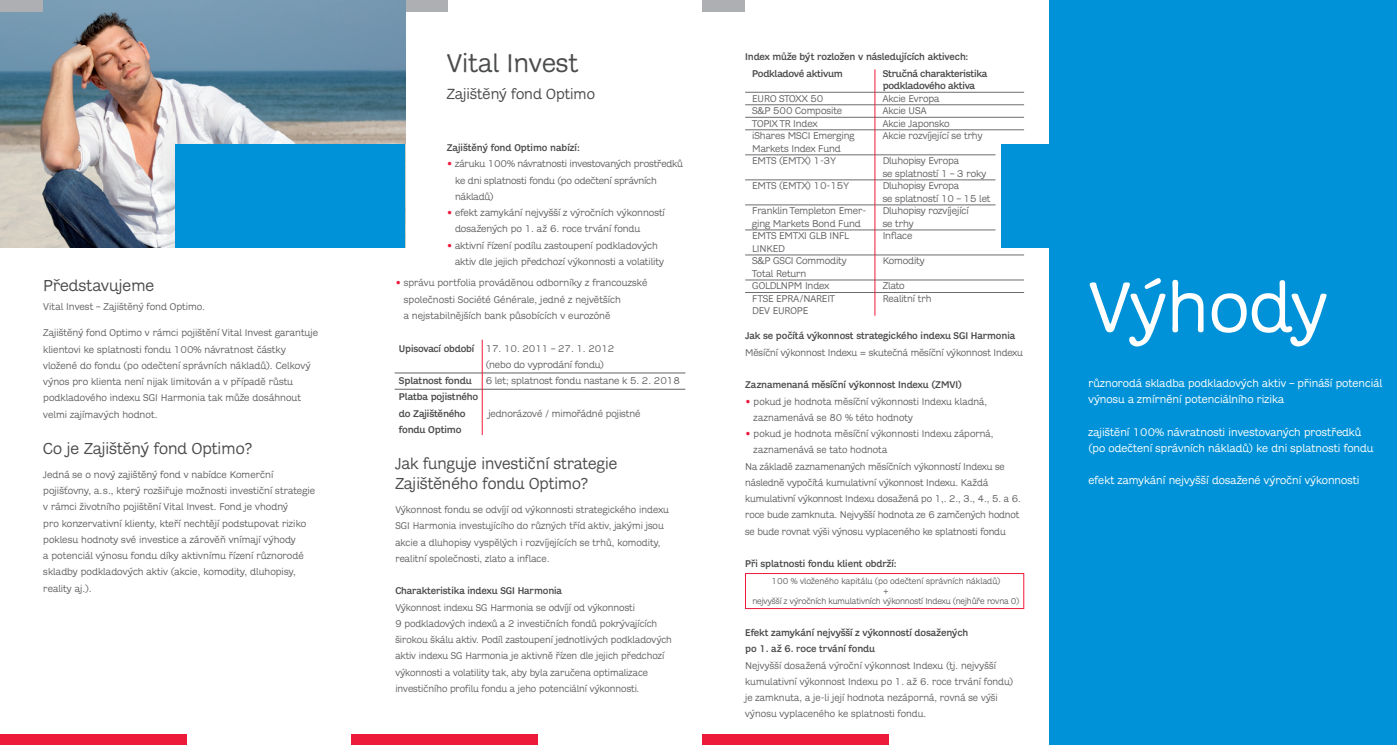
<style>
.page{position:relative;width:1397px;height:745px;background:#fff}
.page>*{position:absolute;margin:0;border:0;box-sizing:border-box;transform-origin:0 0}
.t1{font:72.5px "Adesso CE";color:#fff}
.t2{font:26.25px "Adesso CE";color:#4b4c4d}
.t3{font:16.25px/20px "Adesso CE";color:#4b4c4d}
.t4{font:15px "Adesso CE";color:#4b4c4d}
.t5{font:11.25px/16.2px "Adesso CE";color:#fff}
.t6{font:10px/16.2px "Adesso CE";letter-spacing:-.005em;color:#636366}
.t7{font:500 10px/16.2px "Adesso CE";letter-spacing:-.01em;color:#4b4c4d}
.t8{font:8.75px/10px "Adesso CE";letter-spacing:-.02em;color:#636366;text-align:center}
.s1{color:#ed1a3a}
.s2{font-weight:500;color:#4b4c4d}
</style>
<div class="page">
<div style="left:405px;top:0;width:42px;height:12px;background:#aeafb3"></div>
<img style="left:0;top:0;width:405px;height:248px">
<div style="left:175px;top:145px;width:230px;height:103px;background:#0092d8"></div>
<div style="left:0;top:733px;width:187px;height:11px;background:#ed1a3a"></div>
<div style="left:351px;top:733px;width:187px;height:11px;background:#ed1a3a"></div>
<div style="left:702px;top:733px;width:186px;height:11px;background:#ed1a3a"></div>
<div style="left:0;top:0;width:43px;height:12px;background:#aeafb3"></div>
<div style="left:702px;top:0;width:42px;height:12px;background:#aeafb3"></div>
<div style="left:1049px;top:0;width:347px;height:744px;background:#0092d8"></div>
<hr style="left:394px;top:372px;width:291px;height:1px;background:#636366">
<hr style="left:394px;top:388px;width:291px;height:1px;background:#636366">
<hr style="left:482px;top:339px;width:1px;height:96px;background:#ed1a3a">
<div style="left:745px;top:573px;width:278px;height:35px;border:1px solid #ed1a3a"></div>
<hr style="left:745px;top:92px;width:278px;height:1px;background:#6c6d70">
<hr style="left:745px;top:104px;width:278px;height:1px;background:#6c6d70">
<hr style="left:745px;top:117px;width:278px;height:1px;background:#6c6d70">
<hr style="left:745px;top:129px;width:278px;height:1px;background:#6c6d70">
<hr style="left:745px;top:154px;width:250px;height:1px;background:#6c6d70">
<hr style="left:745px;top:179px;width:250px;height:1px;background:#6c6d70">
<hr style="left:745px;top:204px;width:250px;height:1px;background:#6c6d70">
<hr style="left:745px;top:229px;width:250px;height:1px;background:#6c6d70">
<hr style="left:745px;top:254px;width:278px;height:1px;background:#6c6d70">
<hr style="left:745px;top:279px;width:278px;height:1px;background:#6c6d70">
<hr style="left:745px;top:292px;width:278px;height:1px;background:#6c6d70">
<hr style="left:874px;top:69px;width:1px;height:246px;background:#ed1a3a">
<div style="left:1001px;top:145px;width:68px;height:103px;background:#0092d8"></div>
<h3 class="t3" style="left:43px;top:277px;width:113px">Představujeme</h3>
<p class="t6" style="left:43px;top:299px;width:163px">Vital Invest – Zajištěný fond Optimo.</p>
<p class="t6" style="left:43px;top:325px;width:276px">Zajištěný fond Optimo v rámci pojištění Vital Invest garantuje klientovi ke splatnosti fondu 100% návratnost částky vložené do fondu (po odečtení správních nákladů). Celkový výnos pro klienta není nijak limitován a v případě růstu podkladového indexu SGI Harmonia tak může dosáhnout velmi zajímavých hodnot.</p>
<h3 class="t3" style="left:43px;top:439px;width:210px">Co je Zajištěný fond Optimo?</h3>
<p class="t6" style="left:43px;top:467px;width:273px">Jedná se o nový zajištěný fond v nabídce Komerční pojišťovny, a.s., který rozšiřuje možnosti investiční strategie v rámci životního pojištění Vital Invest. Fond je vhodný<br>pro konzervativní klienty, kteří nechtějí podstupovat riziko poklesu hodnoty své investice a zárověň vnímají výhody<br>a potenciál výnosu fondu díky aktivnímu řízení různorodé skladby podkladových aktiv (akcie, komodity, dluhopisy, reality aj.).</p>
<h2 class="t2" style="left:446px;top:54px;width:133px">Vital Invest</h2>
<h3 class="t4" style="left:446px;top:88px;width:150px">Zajištěný fond Optimo</h3>
<p class="t7" style="left:446px;top:140px;width:135px">Zajištěný fond Optimo nabízí:</p>
<p class="t6" style="left:455px;top:157px;width:229px;text-indent:-8px"><span class="s1">•</span> záruku 100% návratnosti investovaných prostředků ke dni splatnosti fondu (po odečtení správních nákladů)</p>
<p class="t6" style="left:455px;top:205px;width:211px;text-indent:-8px"><span class="s1">•</span> efekt zamykání nejvyšší z výročních výkonností dosažených po 1. až 6. roce trvání fondu</p>
<p class="t6" style="left:455px;top:238px;width:210px;text-indent:-8px"><span class="s1">•</span> aktivní řízení podílu zastoupení podkladových aktiv dle jejich předchozí výkonnosti a volatility</p>
<p class="t6" style="left:404px;top:276px;width:245px;text-indent:-8px"><span class="s1">•</span> správu portfolia prováděnou odborníky z francouzské společnosti Société Générale, jedné z největších<br>a nejstabilnějších bank působících v eurozóně</p>
<p class="t6" style="left:485px;top:341px;width:130px;text-indent:-87px"><span class="s2">Upisovací období</span> 17. 10. 2011 – 27. 1. 2012 (nebo do vyprodání fondu)</p>
<p class="t7" style="left:399px;top:373px;width:74px">Splatnost fondu</p>
<p class="t6" style="left:485px;top:373px;width:196px">6 let; splatnost fondu nastane k 5. 2. 2018</p>
<p class="t7" style="left:399px;top:389px;width:81px">Platba pojistného do Zajištěného</p>
<p class="t6" style="left:488px;top:406px;width:154px">jednorázové / mimořádné pojistné</p>
<p class="t7" style="left:399px;top:422px;width:64px">fondu Optimo</p>
<h3 class="t3" style="left:395px;top:455px;width:223px">Jak funguje investiční strategie<br>Zajištěného fondu Optimo?</h3>
<p class="t6" style="left:395px;top:502px;width:275px">Výkonnost fondu se odvíjí od výkonnosti strategického indexu SGI Harmonia investujícího do různých tříd aktiv, jakými jsou akcie a dluhopisy vyspělých i rozvíjejících se trhů, komodity, realitní společnosti, zlato a inflace.</p>
<p class="t7" style="left:395px;top:583px;width:168px">Charakteristika indexu SGI Harmonia</p>
<p class="t6" style="left:395px;top:599px;width:278px">Výkonnost indexu SG Harmonia se odvíjí od výkonnosti<br>9 podkladových indexů a 2 investičních fondů pokrývajících širokou škálu aktiv. Podíl zastoupení jednotlivých podkladových aktiv indexu SG Harmonia je aktivně řízen dle jejich předchozí výkonnosti a volatility tak, aby byla zaručena optimalizace investičního profilu fondu a jeho potenciální výkonnosti.</p>
<p class="t7" style="left:752px;top:50px;width:218px;text-indent:-7px">Index může být rozložen v následujících aktivech:<br>Podkladové aktivum</p>
<p class="t7" style="left:882px;top:68px;width:106px;line-height:12.5px">Stručná charakteristika podkladového aktiva</p>
<p class="t6" style="left:752px;top:91px;width:73px">EURO STOXX 50</p>
<p class="t6" style="left:882px;top:91px;width:58px">Akcie Evropa</p>
<p class="t6" style="left:752px;top:104px;width:91px">S&amp;P 500 Composite</p>
<p class="t6" style="left:882px;top:104px;width:45px">Akcie USA</p>
<p class="t6" style="left:752px;top:116px;width:67px">TOPIX TR Index</p>
<p class="t6" style="left:882px;top:116px;width:68px">Akcie Japonsko</p>
<p class="t6" style="left:752px;top:129px;width:104px">iShares MSCI Emerging</p>
<p class="t6" style="left:882px;top:129px;width:101px">Akcie rozvíjející se trhy</p>
<p class="t6" style="left:752px;top:143px;width:90px;line-height:12.5px">Markets Index Fund<br>EMTS (EMTX) 1-3Y</p>
<p class="t6" style="left:882px;top:155px;width:105px;line-height:12.5px">Dluhopisy Evropa<br>se splatností 1 – 3 roky</p>
<p class="t6" style="left:752px;top:179px;width:98px">EMTS (EMTX) 10-15Y</p>
<p class="t6" style="left:882px;top:180px;width:109px;line-height:12.5px">Dluhopisy Evropa<br>se splatností 10 – 15 let</p>
<p class="t6" style="left:752px;top:204px;width:115px">Franklin Templeton Emer-</p>
<p class="t6" style="left:882px;top:204px;width:88px">Dluhopisy rozvíjející</p>
<p class="t6" style="left:752px;top:216px;width:110px">ging Markets Bond Fund</p>
<p class="t6" style="left:882px;top:216px;width:33px">se trhy</p>
<p class="t6" style="left:752px;top:229px;width:98px">EMTS EMTXI GLB INFL</p>
<p class="t6" style="left:882px;top:229px;width:31px">Inflace</p>
<p class="t6" style="left:752px;top:243px;width:96px;line-height:12.5px">LINKED<br>S&amp;P GSCI Commodity</p>
<p class="t6" style="left:882px;top:254px;width:44px">Komodity</p>
<p class="t6" style="left:752px;top:268px;width:78px;line-height:12.5px">Total Return<br>GOLDLNPM Index</p>
<p class="t6" style="left:882px;top:279px;width:24px">Zlato</p>
<p class="t6" style="left:752px;top:291px;width:84px">FTSE EPRA/NAREIT</p>
<p class="t6" style="left:882px;top:291px;width:50px">Realitní trh</p>
<p class="t6" style="left:752px;top:304px;width:57px">DEV EUROPE</p>
<p class="t7" style="left:745px;top:329px;width:271px">Jak se počítá výkonnost strategického indexu SGI Harmonia</p>
<p class="t6" style="left:745px;top:345px;width:279px">Měsíční výkonnost Indexu = skutečná měsíční výkonnost Indexu</p>
<p class="t7" style="left:745px;top:377px;width:218px">Zaznamenaná měsíční výkonnost Indexu (ZMVI)</p>
<p class="t6" style="left:753px;top:394px;width:235px;text-indent:-8px"><span class="s1">•</span> pokud je hodnota měsíční výkonnosti Indexu kladná, zaznamenává se 80 % této hodnoty</p>
<p class="t6" style="left:745px;top:426px;width:250px"><span class="s1">•</span> pokud je hodnota měsíční výkonnosti Indexu záporná,</p>
<p class="t6" style="left:753px;top:442px;width:135px">zaznamenává se tato hodnota</p>
<p class="t6" style="left:745px;top:459px;width:261px">Na základě zaznamenaných měsíčních výkonností Indexu se</p>
<p class="t6" style="left:745px;top:475px;width:245px">následně vypočítá kumulativní výkonnost Indexu. Každá</p>
<p class="t6" style="left:745px;top:491px;width:277px">kumulativní výkonnost Indexu dosažená po 1,. 2., 3., 4., 5. a 6.</p>
<p class="t6" style="left:745px;top:507px;width:276px">roce bude zamknuta. Nejvyšší hodnota ze 6 zamčených hodnot</p>
<p class="t6" style="left:745px;top:524px;width:262px">se bude rovnat výši výnosu vyplaceného ke splatnosti fondu</p>
<p class="t7" style="left:745px;top:556px;width:153px">Při splatnosti fondu klient obdrží:</p>
<p class="t8" style="left:752px;top:576px;width:268px">100 % vloženého kapitálu (po odečtení správních nákladů)<br>+<br>nejvyšší z výročních kumulativních výkonností Indexu (nejhůře rovna 0)</p>
<p class="t7" style="left:745px;top:625px;width:224px">Efekt zamykání nejvyšší z výkonností dosažených po 1. až 6. roce trvání fondu</p>
<p class="t6" style="left:745px;top:657px;width:269px">Nejvyšší dosažená výroční výkonnost Indexu (tj. nejvyšší kumulativní výkonnost Indexu po 1. až 6. roce trvání fondu) je zamknuta, a je-li její hodnota nezáporná, rovná se výši výnosu vyplaceného ke splatnosti fondu.</p>
<h1 class="t1" style="left:1088px;top:282px;width:241px">Výhody</h1>
<p class="t5" style="left:1088px;top:376px;width:295px">různorodá skladba podkladových aktiv – přináší potenciál výnosu a zmírnění potenciálního rizika</p>
<p class="t5" style="left:1088px;top:424px;width:286px">zajištění 100% návratnosti investovaných prostředků (po odečtení správních nákladů) ke dni splatnosti fondu</p>
<p class="t5" style="left:1088px;top:473px;width:272px">efekt zamykání nejvyšší dosažené výroční výkonnosti</p>
</div>
